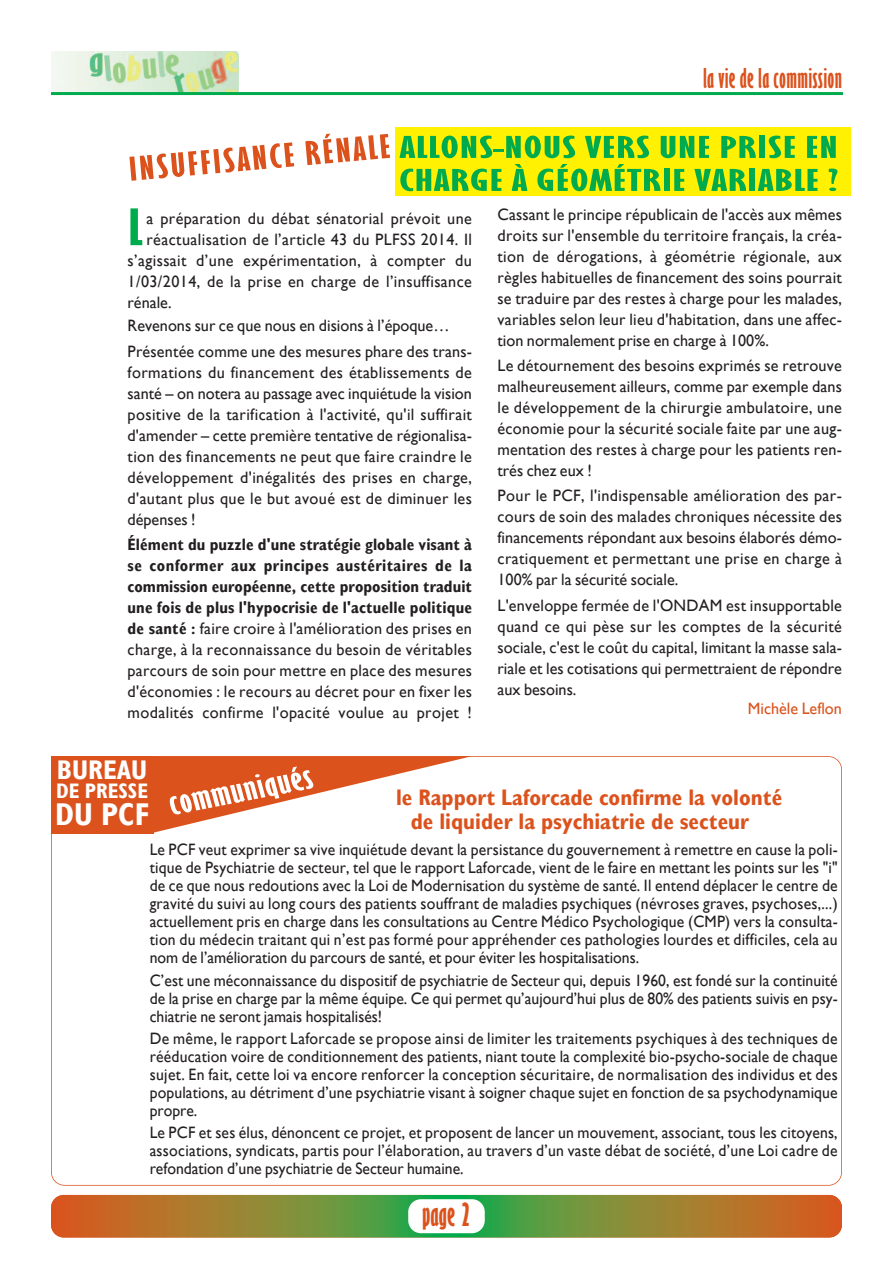
<style>
.page{position:relative;width:893px;height:1263px;background:#fff}
.page>*{position:absolute;margin:0;border:0;box-sizing:border-box;transform-origin:0 0}
.t1{font:700 extra-condensed 55.2px "Giltus D";color:#00ab4d;scale:1.5 1}
.t2{font:700 extra-condensed 36px "Giltus D";color:#db521d;scale:1.5 1}
.t3{font:700 extra-condensed 36px "Giltus D";color:#fff;scale:1.5 1}
.t4{font:700 extra-condensed 36px "Giltus D";color:#db521d}
.t5{font:700 extra-condensed 33px/33px "Giltus D";color:#00ab4d;scale:2 1}
.t6{font:700 condensed 31.5px "Gill Sans";color:#fff}
.t7{font:700 extra-condensed 30px "Giltus D";letter-spacing:.01em;color:#db521d}
.t8{font:700 condensed 27px "Gill Sans";color:#fff}
.t9{font:700 condensed 22.5px/24px "Gill Sans";color:#db521d}
.t10{font:700 condensed 21px "Gill Sans";color:#fff}
.t11{font:16.5px/21px "Gill Sans";letter-spacing:.01em;color:#231f20;text-align:justify}
.t12{font:16.5px/18px "Gill Sans";letter-spacing:.01em;color:#231f20;text-align:justify;scale:.95 1}
.t13{font:16.5px "Gill Sans";color:#db521d}
.s1{font-weight:700;font-stretch:condensed}
</style>
<div class="page">
<svg style="left:51px;top:1195px;width:791px;height:42px;background:#918334"></svg>
<div style="left:408px;top:1199px;width:77px;height:34px;background:#fff;border-radius:13px"></div>
<img style="left:51px;top:51px;width:187px;height:41px">
<hr style="left:51px;top:92px;width:792px;height:3px;background:#00ab4d">
<div style="left:395px;top:128px;width:455px;height:68px;background:#fff101"></div>
<div style="left:51px;top:756px;width:102px;height:77px;background:#db521d"></div>
<svg style="left:153px;top:756px;width:319px;height:77px"></svg>
<h3 class="t7" style="left:703px;top:60px;width:140px">la vie de la commission</h3>
<h2 class="t2" style="left:127px;top:147px;width:177px;rotate:-5deg">INSUFFISANCE RÉNALE</h2>
<h3 class="t5" style="left:399px;top:130px;width:221px">ALLONS-NOUSVERSUNEPRISE EN<br>CHARGEÀGÉOMÉTRIEVARIABLE ?</h3>
<h1 class="t1" style="left:128px;top:194px;width:12px">L</h1>
<p class="t11" style="left:147px;top:208px;width:327px">a préparation du débat sénatorial prévoit une</p>
<p class="t11" style="left:147px;top:229px;width:327px">réactualisation de l’article 43 du PLFSS 2014. Il</p>
<p class="t11" style="left:128px;top:250px;width:346px">s’agissait d’une expérimentation, à compter du</p>
<p class="t11" style="left:128px;top:271px;width:346px">1/03/2014, de la prise en charge de l’insuffisance</p>
<p class="t11" style="left:128px;top:292px;width:45px">rénale.</p>
<p class="t11" style="left:128px;top:313px;width:346px;line-height:25.2px">Revenons sur ce que nous en disions à l’époque…<br>Présentée comme une des mesures phare des trans-</p>
<p class="t11" style="left:128px;top:361px;width:346px">formations du financement des établissements de santé – on notera au passage avec inquiétude la vision positive de la tarification à l'activité, qu'il suffirait d'amender – cette première tentative de régionalisa&shy;tion des financements ne peut que faire craindre le développement d'inégalités des prises en charge, d'autant plus que le but avoué est de diminuer les dépenses !</p>
<p class="t11" style="left:128px;top:534px;width:346px"><span class="s1">élément du puzzle d'une stratégie globale visant à se conformer aux principes austéritaires de la commission européenne, cette proposition traduit une fois de plus l'hypocrisie de l'actuelle politique de santé :</span> faire croire à l'amélioration des prises en charge, à la reconnaissance du besoin de véritables parcours de soin pour mettre en place des mesures d'économies : le recours au décret pour en fixer les modalités confirme l'opacité voulue au projet !</p>
<p class="t11" style="left:497px;top:204px;width:346px">Cassant le principe républicain de l'accès aux mêmes droits sur l'ensemble du territoire français, la créa&shy;tion de dérogations, à géométrie régionale, aux règles habituelles de financement des soins pourrait se traduire par des restes à charge pour les malades, variables selon leur lieu d'habitation, dans une affec&shy;tion normalement prise en charge à 100%.</p>
<p class="t11" style="left:497px;top:355px;width:346px">Le détournement des besoins exprimés se retrouve malheureusement ailleurs, comme par exemple dans le développement de la chirurgie ambulatoire, une économie pour la sécurité sociale faite par une aug&shy;mentation des restes à charge pour les patients ren&shy;trés chez eux !</p>
<p class="t11" style="left:497px;top:485px;width:346px">Pour le PCF, l'indispensable amélioration des par&shy;cours de soin des malades chroniques nécessite des financements répondant aux besoins élaborés démo&shy;cratiquement et permettant une prise en charge à 100% par la sécurité sociale.</p>
<p class="t11" style="left:497px;top:594px;width:346px">L'enveloppe fermée de l'ONDAM est insupportable quand ce qui pèse sur les comptes de la sécurité sociale, c'est le coût du capital, limitant la masse sala&shy;riale et les cotisations qui permettraient de répondre aux besoins.</p>
<p class="t13" style="left:748px;top:699px;width:96px">Michèle Leflon</p>
<h3 class="t8" style="left:57px;top:754px;width:92px">bureau</h3>
<p class="t10" style="left:56px;top:779px;width:94px">de PreSSe</p>
<h3 class="t6" style="left:55px;top:796px;width:95px">du PCF</h3>
<h2 class="t3" style="left:166px;top:782px;width:98px;rotate:-11deg">communiqués</h2>
<h3 class="t9" style="left:411px;top:785px;width:373px;text-indent:-15px">le rapport Laforcade confirme la volonté de liquider la psychiatrie de secteur</h3>
<p class="t12" style="left:150px;top:841px;width:726px">Le PCF veut exprimer sa vive inquiétude devant la persistance du gouvernement à remettre en cause la poli&shy;tique de Psychiatrie de secteur, tel que le rapport Laforcade, vient de le faire en mettant les points sur les "i" de ce que nous redoutions avec la Loi de Modernisation du système de santé. Il entend déplacer le centre de gravité du suivi au long cours des patients souffrant de maladies psychiques (névroses graves, psychoses,...) actuellement pris en charge dans les consultations au Centre Médico Psychologique (CMP) vers la consulta&shy;tion du médecin traitant qui n’est pas formé pour appréhender ces pathologies lourdes et difficiles, cela au nom de l’amélioration du parcours de santé, et pour éviter les hospitalisations.</p>
<p class="t12" style="left:150px;top:971px;width:726px">C’est une méconnaissance du dispositif de psychiatrie de Secteur qui, depuis 1960, est fondé sur la continuité de la prise en charge par la même équipe. Ce qui permet qu’aujourd’hui plus de 80% des patients suivis en psy&shy;chiatrie ne seront jamais hospitalisés!</p>
<p class="t12" style="left:150px;top:1029px;width:726px">De même, le rapport Laforcade se propose ainsi de limiter les traitements psychiques à des techniques de rééducation voire de conditionnement des patients, niant toute la complexité bio-psycho-sociale de chaque sujet. En fait, cette loi va encore renforcer la conception sécuritaire, de normalisation des individus et des populations, au détriment d’une psychiatrie visant à soigner chaque sujet en fonction de sa psychodynamique propre.</p>
<p class="t12" style="left:150px;top:1123px;width:726px">Le PCF et ses élus, dénoncent ce projet, et proposent de lancer un mouvement, associant, tous les citoyens, associations, syndicats, partis pour l’élaboration, au travers d’un vaste débat de société, d’une Loi cadre de refondation d’une psychiatrie de Secteur humaine.</p>
<h2 class="t4" style="left:422px;top:1193px;width:50px">page2</h2>
</div>
